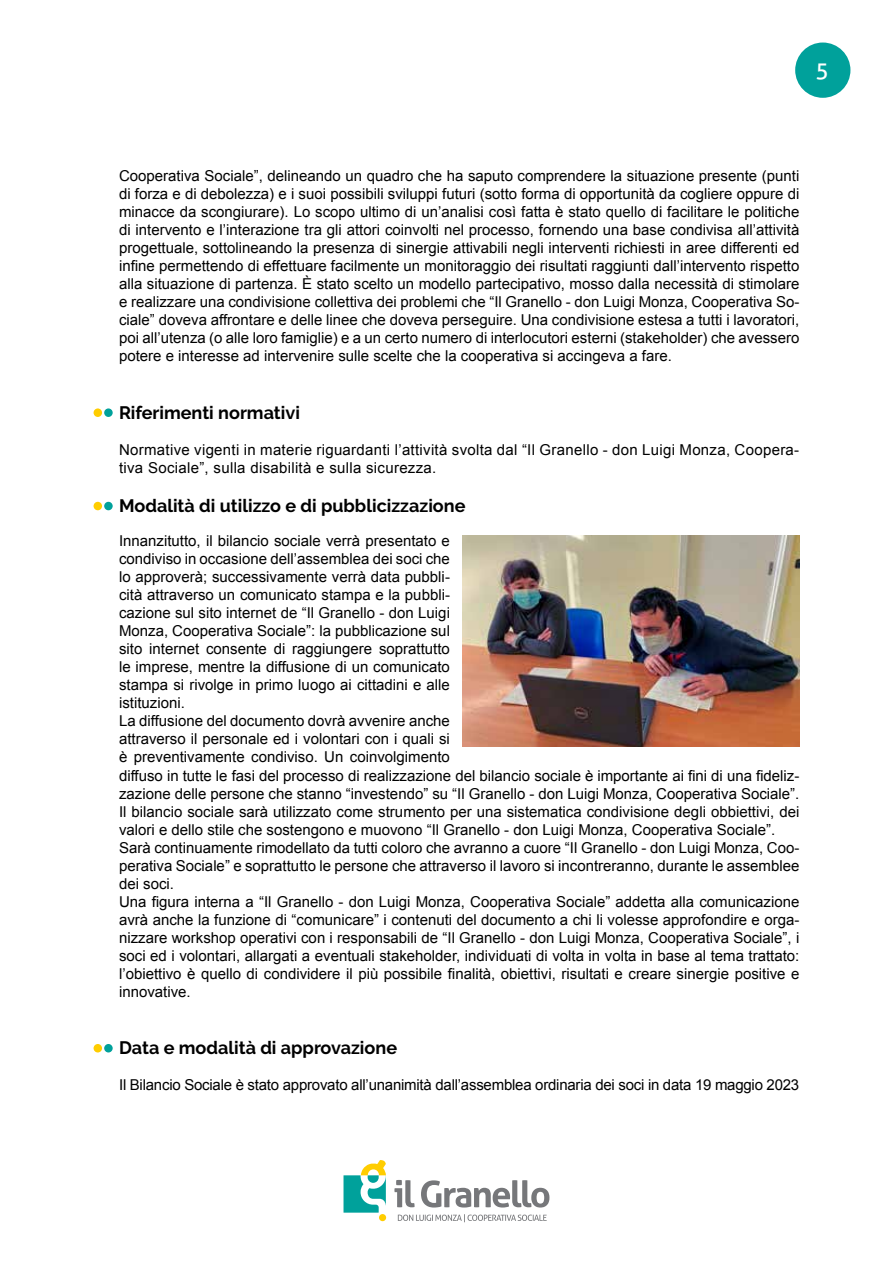
<style>
.page{position:relative;width:893px;height:1263px;background:#fff}
.page>*{position:absolute;margin:0;border:0;box-sizing:border-box;transform-origin:0 0}
.t1{font:22.5px "Aller";color:#fff}
.t2{font:700 18px "Raleway";color:#000}
.t3{font:15px/18px "Arial";color:#000;text-align:justify}
.t4{font:15px/18px "Arial";letter-spacing:.02em;color:#000}
</style>
<div class="page">
<div style="left:379px;top:1214px;width:7px;height:7px;background:#ffcd00;border-radius:50%"></div>
<svg style="left:394px;top:1180px;width:21px;height:27px"></svg>
<svg style="left:421px;top:1180px;width:128px;height:27px"></svg>
<svg style="left:343px;top:1160px;width:43px;height:52px"></svg>
<svg style="left:398px;top:1214px;width:149px;height:8px"></svg>
<div style="left:795px;top:43px;width:55px;height:55px;background:#00a19b;border-radius:50%"></div>
<div style="left:94px;top:408px;width:8px;height:9px;background:#ffcd00;border-radius:50%"></div>
<div style="left:94px;top:502px;width:8px;height:8px;background:#ffcd00;border-radius:50%"></div>
<div style="left:94px;top:1044px;width:8px;height:8px;background:#ffcd00;border-radius:50%"></div>
<div style="left:104px;top:408px;width:9px;height:9px;background:#00a19b;border-radius:50%"></div>
<div style="left:104px;top:502px;width:9px;height:8px;background:#00a19b;border-radius:50%"></div>
<div style="left:104px;top:1044px;width:9px;height:8px;background:#00a19b;border-radius:50%"></div>
<img style="left:463px;top:536px;width:336px;height:210px">
<h1 class="t1" style="left:815px;top:57px;width:15px">5</h1>
<p class="t3" style="left:119px;top:167px;width:682px">Cooperativa Sociale”, delineando un quadro che ha saputo comprendere la situazione presente (punti di forza e di debolezza) e i suoi possibili sviluppi futuri (sotto forma di opportunità da cogliere oppure di minacce da scongiurare). Lo scopo ultimo di un’analisi così fatta è stato quello di facilitare le politiche di intervento e l’interazione tra gli attori coinvolti nel processo, fornendo una base condivisa all’attività progettuale, sottolineando la presenza di sinergie attivabili negli interventi richiesti in aree differenti ed infine permettendo di effettuare facilmente un monitoraggio dei risultati raggiunti dall’intervento rispetto alla situazione di partenza. È stato scelto un modello partecipativo, mosso dalla necessità di stimolare e realizzare una condivisione collettiva dei problemi che “Il Granello - don Luigi Monza, Cooperativa So&shy;ciale” doveva affrontare e delle linee che doveva perseguire. Una condivisione estesa a tutti i lavoratori, poi all’utenza (o alle loro famiglie) e a un certo numero di interlocutori esterni (stakeholder) che avessero potere e interesse ad intervenire sulle scelte che la cooperativa si accingeva a fare.</p>
<p class="t2" style="left:119px;top:402px;width:182px">Riferimenti normativi</p>
<p class="t4" style="left:119px;top:440px;width:682px">Normative vigenti in materie riguardanti l’attività svolta dal “Il Granello - don Luigi Monza, Coopera&shy;tiva Sociale”, sulla disabilità e sulla sicurezza.</p>
<p class="t2" style="left:119px;top:496px;width:348px">Modalità di utilizzo e di pubblicizzazione</p>
<p class="t3" style="left:119px;top:532px;width:682px;text-align:left">Innanzitutto, il bilancio sociale verrà presentato e<br>condiviso in occasione dell’assemblea dei soci che<br>lo approverà; successivamente verrà data pubbli-<br>cità attraverso un comunicato stampa e la pubbli-<br>cazione sul sito internet de “Il Granello - don Luigi<br>Monza, Cooperativa Sociale”: la pubblicazione sul<br>sito internet consente di raggiungere soprattutto<br>le imprese, mentre la diffusione di un comunicato<br>stampa si rivolge in primo luogo ai cittadini e alle<br>istituzioni.<br>La diffusione del documento dovrà avvenire anche<br>attraverso il personale ed i volontari con i quali si<br>è preventivamente condiviso. Un coinvolgimento<br>diffuso in tutte le fasi del processo di realizzazione del bilancio sociale è importante ai fini di una fideliz&shy;zazione delle persone che stanno “investendo” su “Il Granello - don Luigi Monza, Cooperativa Sociale”.<br>Il bilancio sociale sarà utilizzato come strumento per una sistematica condivisione degli obbiettivi, dei valori e dello stile che sostengono e muovono “Il Granello - don Luigi Monza, Cooperativa Sociale”.<br>Sarà continuamente rimodellato da tutti coloro che avranno a cuore “Il Granello - don Luigi Monza, Coo&shy;perativa Sociale” e soprattutto le persone che attraverso il lavoro si incontreranno, durante le assemblee dei soci.<br>Una figura interna a “Il Granello - don Luigi Monza, Cooperativa Sociale” addetta alla comunicazione avrà anche la funzione di “comunicare” i contenuti del documento a chi li volesse approfondire e orga&shy;nizzare workshop operativi con i responsabili de “Il Granello - don Luigi Monza, Cooperativa Sociale”, i soci ed i volontari, allargati a eventuali stakeholder, individuati di volta in volta in base al tema trattato: l’obiettivo è quello di condividere il più possibile finalità, obiettivi, risultati e creare sinergie positive e innovative.</p>
<p class="t2" style="left:119px;top:1037px;width:280px">Data e modalità di approvazione</p>
<p class="t3" style="left:119px;top:1076px;width:682px">Il Bilancio Sociale è stato approvato all’unanimità dall’assemblea ordinaria dei soci in data 19 maggio 2023</p>
</div>
